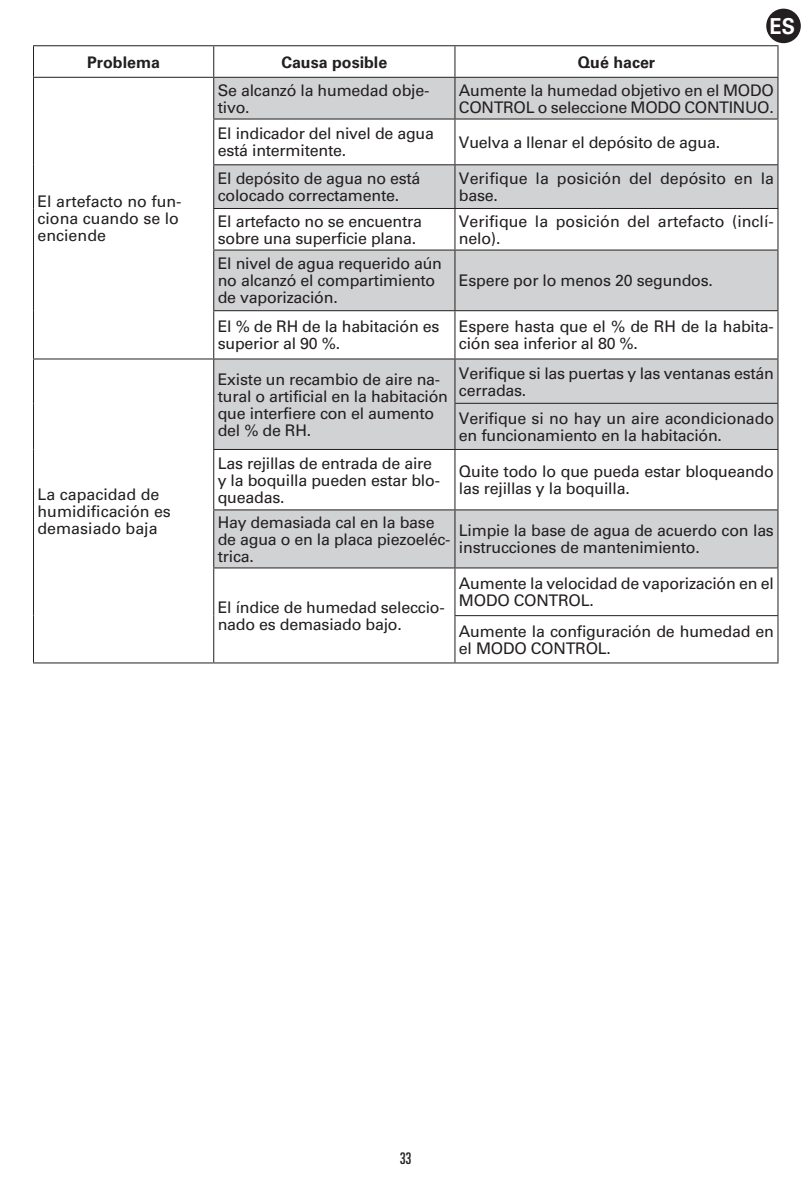
<style>
.page{position:relative;width:810px;height:1190px;background:#fff}
.page>*{position:absolute;margin:0;border:0;box-sizing:border-box;transform-origin:0 0}
.t1{font:700 22px "Univers";color:#fff;scale:.9 1}
.t2{font:16px/17px "Univers";letter-spacing:-.015em;color:#231f20}
.t3{font:700 16px "Univers";color:#231f20}
.t4{font:ultra-condensed 16px "Univers";color:#231f20}
</style>
<div class="page">
<svg style="left:34px;top:46px;width:743px;height:616px"></svg>
<svg style="left:214px;top:78px;width:563px;height:489px;fill:#d1d2d4"></svg>
<hr style="left:33px;top:45px;width:181px;height:1px;background:#231f20">
<hr style="left:33px;top:46px;width:1px;height:31px;background:#231f20">
<hr style="left:214px;top:45px;width:241px;height:1px;background:#231f20">
<hr style="left:213px;top:46px;width:1px;height:31px;background:#231f20">
<hr style="left:455px;top:45px;width:323px;height:1px;background:#231f20">
<hr style="left:454px;top:46px;width:1px;height:31px;background:#231f20">
<hr style="left:777px;top:46px;width:1px;height:31px;background:#231f20">
<hr style="left:33px;top:77px;width:181px;height:1px;background:#231f20">
<hr style="left:33px;top:78px;width:1px;height:41px;background:#231f20">
<hr style="left:214px;top:77px;width:241px;height:1px;background:#231f20">
<hr style="left:213px;top:78px;width:1px;height:41px;background:#231f20">
<hr style="left:455px;top:77px;width:323px;height:1px;background:#231f20">
<hr style="left:454px;top:78px;width:1px;height:41px;background:#231f20">
<hr style="left:777px;top:78px;width:1px;height:41px;background:#231f20">
<hr style="left:33px;top:119px;width:1px;height:46px;background:#231f20">
<hr style="left:213px;top:119px;width:242px;height:1px;background:#231f20">
<hr style="left:213px;top:120px;width:1px;height:44px;background:#231f20">
<hr style="left:455px;top:119px;width:323px;height:1px;background:#231f20">
<hr style="left:454px;top:120px;width:1px;height:44px;background:#231f20">
<hr style="left:777px;top:120px;width:1px;height:44px;background:#231f20">
<hr style="left:33px;top:165px;width:1px;height:43px;background:#231f20">
<hr style="left:213px;top:164px;width:242px;height:1px;background:#231f20">
<hr style="left:213px;top:165px;width:1px;height:43px;background:#231f20">
<hr style="left:455px;top:164px;width:323px;height:1px;background:#231f20">
<hr style="left:454px;top:165px;width:1px;height:43px;background:#231f20">
<hr style="left:777px;top:165px;width:1px;height:43px;background:#231f20">
<hr style="left:33px;top:208px;width:1px;height:42px;background:#231f20">
<hr style="left:213px;top:208px;width:242px;height:1px;background:#231f20">
<hr style="left:213px;top:209px;width:1px;height:41px;background:#231f20">
<hr style="left:455px;top:208px;width:323px;height:1px;background:#231f20">
<hr style="left:454px;top:209px;width:1px;height:41px;background:#231f20">
<hr style="left:777px;top:209px;width:1px;height:41px;background:#231f20">
<hr style="left:33px;top:250px;width:1px;height:61px;background:#231f20">
<hr style="left:213px;top:250px;width:242px;height:1px;background:#231f20">
<hr style="left:213px;top:251px;width:1px;height:59px;background:#231f20">
<hr style="left:455px;top:250px;width:323px;height:1px;background:#231f20">
<hr style="left:454px;top:251px;width:1px;height:59px;background:#231f20">
<hr style="left:777px;top:251px;width:1px;height:59px;background:#231f20">
<hr style="left:33px;top:311px;width:1px;height:47px;background:#231f20">
<hr style="left:213px;top:310px;width:242px;height:1px;background:#231f20">
<hr style="left:213px;top:311px;width:1px;height:47px;background:#231f20">
<hr style="left:455px;top:310px;width:323px;height:1px;background:#231f20">
<hr style="left:454px;top:311px;width:1px;height:47px;background:#231f20">
<hr style="left:777px;top:311px;width:1px;height:47px;background:#231f20">
<hr style="left:33px;top:358px;width:181px;height:1px;background:#231f20">
<hr style="left:33px;top:359px;width:1px;height:44px;background:#231f20">
<hr style="left:214px;top:358px;width:241px;height:1px;background:#231f20">
<hr style="left:213px;top:359px;width:1px;height:44px;background:#231f20">
<hr style="left:455px;top:358px;width:323px;height:1px;background:#231f20">
<hr style="left:454px;top:359px;width:1px;height:44px;background:#231f20">
<hr style="left:777px;top:359px;width:1px;height:44px;background:#231f20">
<hr style="left:33px;top:403px;width:1px;height:46px;background:#231f20">
<hr style="left:213px;top:403px;width:1px;height:46px;background:#231f20">
<hr style="left:454px;top:403px;width:324px;height:1px;background:#231f20">
<hr style="left:454px;top:404px;width:1px;height:45px;background:#231f20">
<hr style="left:777px;top:404px;width:1px;height:45px;background:#231f20">
<hr style="left:33px;top:449px;width:1px;height:61px;background:#231f20">
<hr style="left:213px;top:449px;width:242px;height:1px;background:#231f20">
<hr style="left:213px;top:450px;width:1px;height:59px;background:#231f20">
<hr style="left:455px;top:449px;width:323px;height:1px;background:#231f20">
<hr style="left:454px;top:450px;width:1px;height:59px;background:#231f20">
<hr style="left:777px;top:450px;width:1px;height:59px;background:#231f20">
<hr style="left:33px;top:510px;width:1px;height:58px;background:#231f20">
<hr style="left:213px;top:509px;width:242px;height:1px;background:#231f20">
<hr style="left:213px;top:510px;width:1px;height:57px;background:#231f20">
<hr style="left:455px;top:509px;width:323px;height:1px;background:#231f20">
<hr style="left:454px;top:510px;width:1px;height:57px;background:#231f20">
<hr style="left:777px;top:510px;width:1px;height:57px;background:#231f20">
<hr style="left:33px;top:568px;width:1px;height:48px;background:#231f20">
<hr style="left:213px;top:567px;width:242px;height:1px;background:#231f20">
<hr style="left:213px;top:568px;width:1px;height:48px;background:#231f20">
<hr style="left:455px;top:567px;width:323px;height:1px;background:#231f20">
<hr style="left:454px;top:568px;width:1px;height:47px;background:#231f20">
<hr style="left:777px;top:568px;width:1px;height:47px;background:#231f20">
<hr style="left:33px;top:616px;width:1px;height:46px;background:#231f20">
<hr style="left:213px;top:616px;width:1px;height:46px;background:#231f20">
<hr style="left:454px;top:615px;width:324px;height:1px;background:#231f20">
<hr style="left:454px;top:616px;width:1px;height:46px;background:#231f20">
<hr style="left:777px;top:616px;width:1px;height:46px;background:#231f20">
<hr style="left:33px;top:662px;width:181px;height:1px;background:#231f20">
<hr style="left:214px;top:662px;width:241px;height:1px;background:#231f20">
<hr style="left:455px;top:662px;width:323px;height:1px;background:#231f20">
<div style="left:766px;top:9px;width:34px;height:34px;background:#231f20;border-radius:50%"></div>
<p class="t3" style="left:87px;top:53px;width:74px">Problema</p>
<p class="t3" style="left:281px;top:53px;width:107px">Causa posible</p>
<p class="t3" style="left:577px;top:53px;width:79px">Qué hacer</p>
<h1 class="t1" style="left:769px;top:13px;width:30px">ES</h1>
<p class="t2" style="left:38px;top:193px;width:145px">El artefacto no fun&shy;ciona cuando se lo enciende</p>
<p class="t2" style="left:38px;top:486px;width:135px">La capacidad de humidificación es demasiado baja</p>
<p class="t2" style="left:218px;top:82px;width:213px">Se alcanzó la humedad obje&shy;tivo.</p>
<p class="t2" style="left:459px;top:82px;width:316px">Aumente la humedad objetivo en el MODO<br>CONTROL o seleccione MODO CONTINUO.</p>
<p class="t2" style="left:218px;top:125px;width:218px">El indicador del nivel de agua está intermitente.</p>
<p class="t2" style="left:459px;top:134px;width:263px">Vuelva a llenar el depósito de agua.</p>
<p class="t2" style="left:218px;top:170px;width:204px">El depósito de agua no está colocado correctamente.</p>
<p class="t2" style="left:459px;top:170px;width:316px">Verifique la posición del depósito en la base.</p>
<p class="t2" style="left:218px;top:213px;width:206px">El artefacto no se encuentra sobre una superficie plana.</p>
<p class="t2" style="left:459px;top:213px;width:316px">Verifique la posición del artefacto (inclí&shy;nelo).</p>
<p class="t2" style="left:218px;top:255px;width:226px">El nivel de agua requerido aún no alcanzó el compartimiento de vaporización.</p>
<p class="t2" style="left:459px;top:272px;width:255px">Espere por lo menos 20 segundos.</p>
<p class="t2" style="left:218px;top:318px;width:223px">El % de RH de la habitación es superior al 90 %.</p>
<p class="t2" style="left:459px;top:318px;width:316px">Espere hasta que el % de RH de la habita&shy;ción sea inferior al 80 %.</p>
<p class="t2" style="left:218px;top:371px;width:232px">Existe un recambio de aire na&shy;tural o artificial en la habitación que interfiere con el aumento del % de RH.</p>
<p class="t2" style="left:459px;top:365px;width:316px">Verifique si las puertas y las ventanas están cerradas.</p>
<p class="t2" style="left:459px;top:410px;width:316px">Verifique si no hay un aire acondicionado en funcionamiento en la habitación.</p>
<p class="t2" style="left:218px;top:455px;width:224px">Las rejillas de entrada de aire y la boquilla pueden estar blo&shy;queadas.</p>
<p class="t2" style="left:459px;top:463px;width:316px">Quite todo lo que pueda estar bloqueando las rejillas y la boquilla.</p>
<p class="t2" style="left:218px;top:514px;width:234px">Hay demasiada cal en la base de agua o en la placa piezoeléc&shy;trica.</p>
<p class="t2" style="left:459px;top:522px;width:316px">Limpie la base de agua de acuerdo con las instrucciones de mantenimiento.</p>
<p class="t2" style="left:218px;top:599px;width:228px">El índice de humedad seleccio&shy;nado es demasiado bajo.</p>
<p class="t2" style="left:459px;top:575px;width:316px">Aumente la velocidad de vaporización en el<br>MODO CONTROL.</p>
<p class="t2" style="left:459px;top:623px;width:316px">Aumente la configuración de humedad en el MODO CONTROL.</p>
<p class="t4" style="left:399px;top:1149px;width:13px">33</p>
</div>
